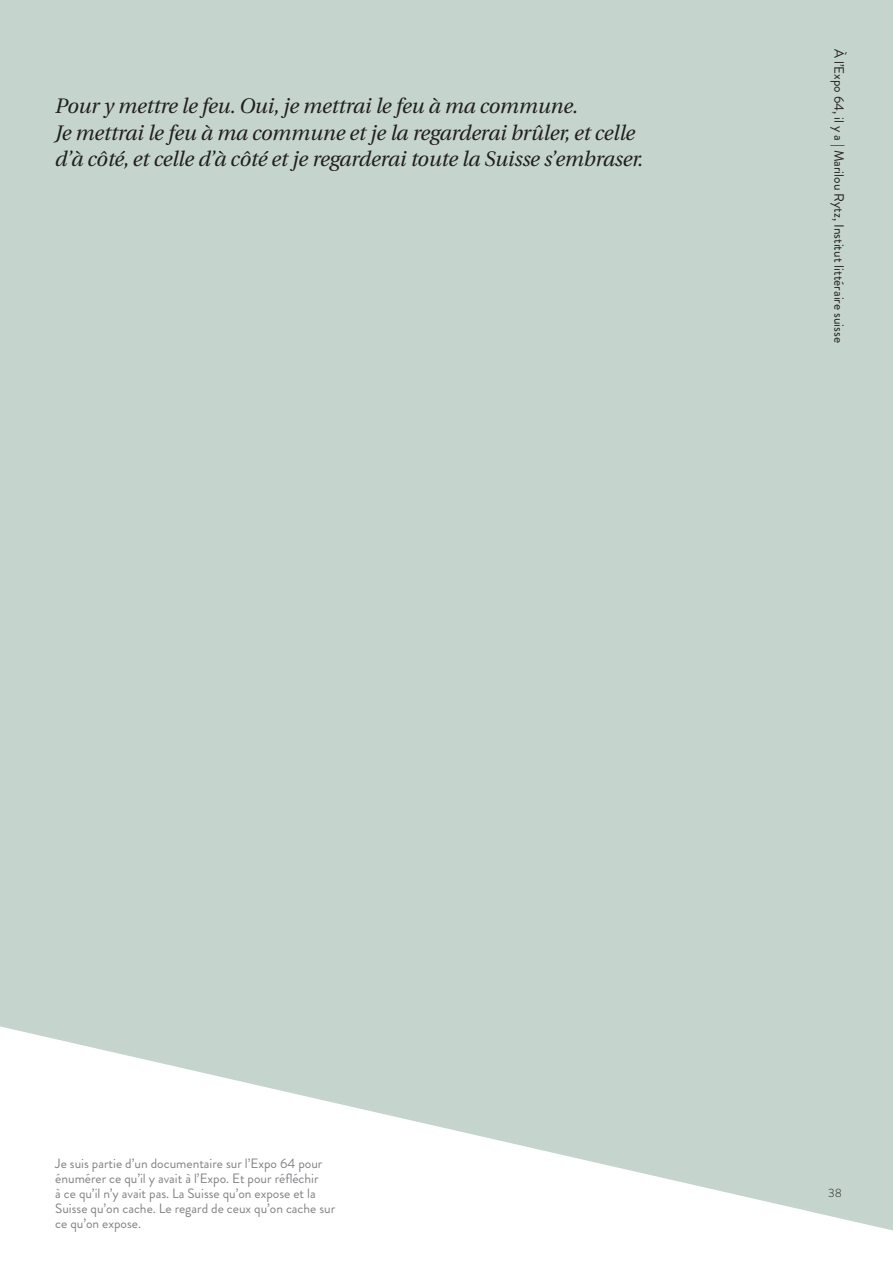
<style>
.page{position:relative;width:893px;height:1263px;background:#fff}
.page>*{position:absolute;margin:0;border:0;box-sizing:border-box;transform-origin:0 0}
.t1{font:italic 21px/26.1px "Utopia";letter-spacing:-.01em;color:#231f20}
.t2{font:13.5px/15px "Brandon Grotesque";color:#808285}
.t3{font:13.5px "Brandon Grotesque";color:#231f20}
.t4{font:300 12px "Brandon Grotesque";color:#231f20}
</style>
<div class="page">
<div style="left:0;top:0;width:893px;height:659px;background:#c5d5ce"></div>
<svg style="left:0;top:659px;width:893px;height:571px;fill:#c5d5ce"></svg>
<h1 class="t1" style="left:55px;top:94px;width:589px">Pour y mettre le feu. Oui, je mettrai le feu à ma commune.<br>Je mettrai le feu à ma commune et je la regarderai brûler, et celle d’à côté, et celle d’à côté et je regarderai toute la Suisse s’embraser.</h1>
<p class="t3" style="left:848px;top:49px;width:296px;rotate:90deg">À l’Expo 64, il y a | Marilou Rytz, Institut littéraire suisse</p>
<p class="t2" style="left:55px;top:1156px;width:282px">Je suis partie d’un documentaire sur l’Expo 64 pour énumérer ce qu’il y avait à l’Expo. Et pour réfléchir<br>à ce qu’il n’y avait pas. La Suisse qu’on expose et la Suisse qu’on cache. Le regard de ceux qu’on cache sur ce qu’on expose.</p>
<p class="t4" style="left:828px;top:1184px;width:16px">38</p>
</div>
